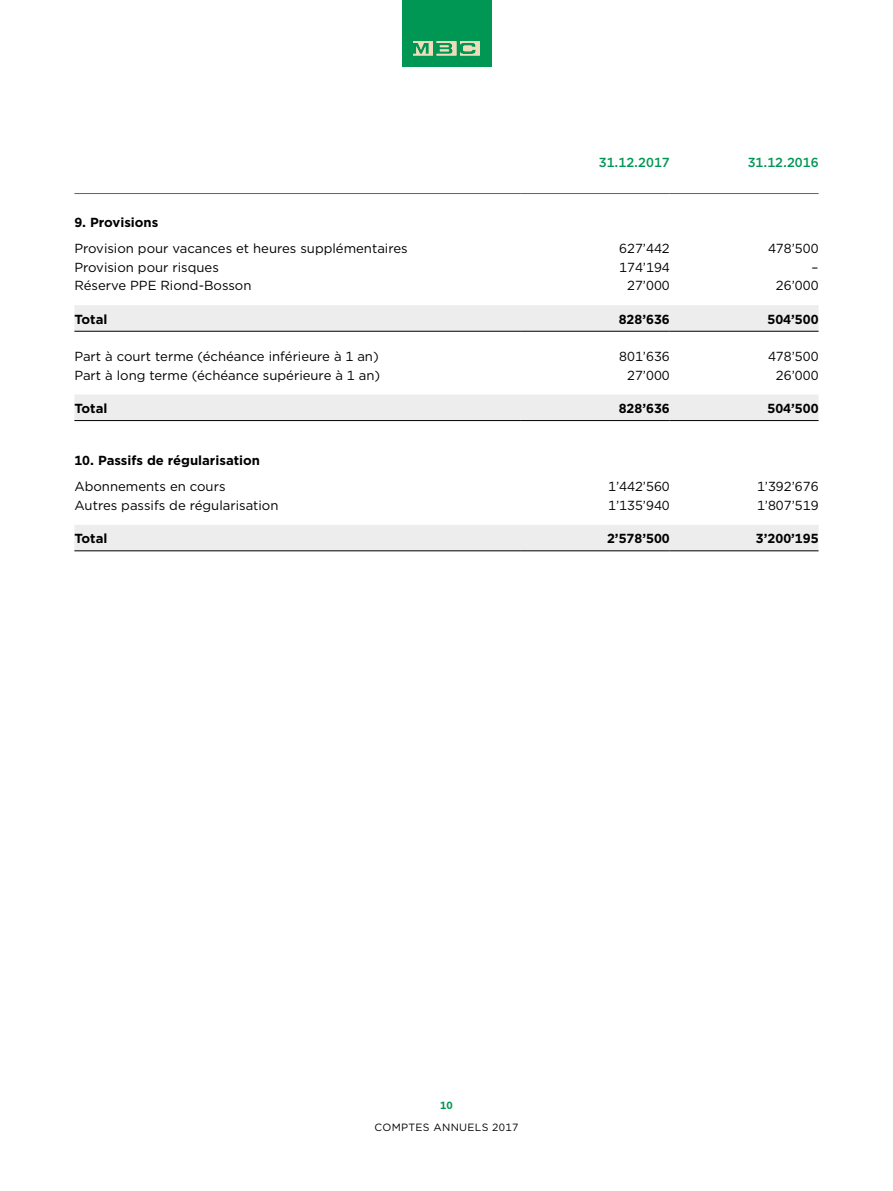
<style>
.page{position:relative;width:893px;height:1191px;background:#fff}
.page>*{position:absolute;margin:0;border:0;box-sizing:border-box;transform-origin:0 0}
.t1{font:13.12px "Gotham";color:#000}
.t2{font:700 13.12px "Gotham";color:#000}
.t3{font:500 13.12px "Gotham";color:#009754}
.t4{font:10.5px "Gotham";letter-spacing:.03em;color:#000}
.t5{font:700 10.5px "Gotham";color:#009754}
</style>
<div class="page">
<svg style="left:74px;top:305px;width:745px;height:245px"></svg>
<hr style="left:74px;top:193px;width:447px;height:1px;background:#009754">
<hr style="left:521px;top:193px;width:149px;height:1px;background:#009754">
<hr style="left:670px;top:193px;width:149px;height:1px;background:#009754">
<hr style="left:74px;top:550px;width:447px;height:1px;background:#000">
<hr style="left:521px;top:550px;width:149px;height:1px;background:#000">
<hr style="left:670px;top:550px;width:149px;height:1px;background:#000">
<hr style="left:74px;top:331px;width:447px;height:1px;background:#000">
<hr style="left:521px;top:331px;width:149px;height:1px;background:#000">
<hr style="left:670px;top:331px;width:149px;height:1px;background:#000">
<hr style="left:74px;top:420px;width:447px;height:1px;background:#000">
<hr style="left:521px;top:420px;width:149px;height:1px;background:#000">
<hr style="left:670px;top:420px;width:149px;height:1px;background:#000">
<div style="left:402px;top:0;width:89px;height:67px;background:#009754"></div>
<svg style="left:413px;top:41px;width:67px;height:15px"></svg>
<p class="t3" style="left:599px;top:154px;width:72px">31.12.2017</p>
<p class="t3" style="left:748px;top:154px;width:72px">31.12.2016</p>
<p class="t2" style="left:74px;top:214px;width:85px">9. Provisions</p>
<p class="t1" style="left:74px;top:240px;width:335px">Provision pour vacances et heures supplémentaires</p>
<p class="t1" style="left:619px;top:240px;width:52px">627’442</p>
<p class="t1" style="left:768px;top:240px;width:52px">478’500</p>
<p class="t1" style="left:74px;top:259px;width:146px">Provision pour risques</p>
<p class="t1" style="left:619px;top:259px;width:52px">174’194</p>
<p class="t1" style="left:812px;top:259px;width:8px">–</p>
<p class="t1" style="left:74px;top:277px;width:179px">Réserve PPE Riond-Bosson</p>
<p class="t1" style="left:627px;top:277px;width:44px">27’000</p>
<p class="t1" style="left:776px;top:277px;width:44px">26’000</p>
<p class="t2" style="left:74px;top:310px;width:35px">Total</p>
<p class="t2" style="left:619px;top:310px;width:53px">828’636</p>
<p class="t2" style="left:768px;top:310px;width:53px">504’500</p>
<p class="t1" style="left:74px;top:348px;width:306px">Part à court terme (échéance inférieure à 1 an)</p>
<p class="t1" style="left:619px;top:348px;width:52px">801’636</p>
<p class="t1" style="left:768px;top:348px;width:52px">478’500</p>
<p class="t1" style="left:74px;top:366px;width:307px">Part à long terme (échéance supérieure à 1 an)</p>
<p class="t1" style="left:627px;top:366px;width:44px">27’000</p>
<p class="t1" style="left:776px;top:366px;width:44px">26’000</p>
<p class="t2" style="left:74px;top:400px;width:35px">Total</p>
<p class="t2" style="left:619px;top:400px;width:53px">828’636</p>
<p class="t2" style="left:768px;top:400px;width:53px">504’500</p>
<p class="t2" style="left:74px;top:452px;width:187px">10. Passifs de régularisation</p>
<p class="t1" style="left:74px;top:478px;width:153px">Abonnements en cours</p>
<p class="t1" style="left:608px;top:478px;width:63px">1’442’560</p>
<p class="t1" style="left:757px;top:478px;width:63px">1’392’676</p>
<p class="t1" style="left:74px;top:497px;width:206px">Autres passifs de régularisation</p>
<p class="t1" style="left:608px;top:497px;width:63px">1’135’940</p>
<p class="t1" style="left:757px;top:497px;width:63px">1’807’519</p>
<p class="t2" style="left:74px;top:530px;width:35px">Total</p>
<p class="t2" style="left:607px;top:530px;width:64px">2’578’500</p>
<p class="t2" style="left:756px;top:530px;width:64px">3’200’195</p>
<p class="t5" style="left:440px;top:1098px;width:14px">10</p>
<p class="t4" style="left:375px;top:1121px;width:145px">COMPTES ANNUELS 2017</p>
</div>
